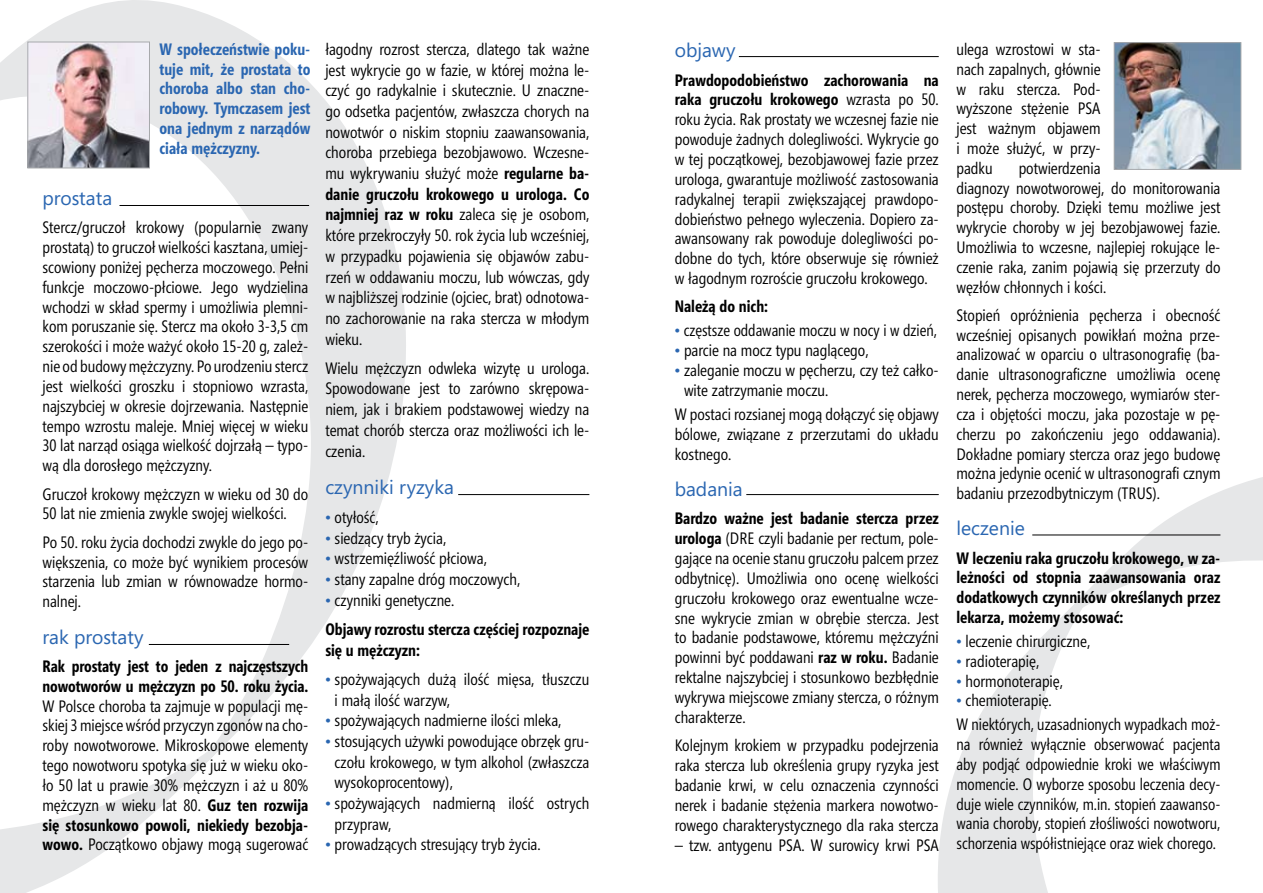
<style>
.page{position:relative;width:1263px;height:893px;background:#fff}
.page>*{position:absolute;margin:0;border:0;box-sizing:border-box;transform-origin:0 0}
.t1{font:19.5px "Segoe";color:#2a66b1}
.t2{font:16.5px/19.8px "Segoe Condensed";color:#000;text-align:justify}
.t3{font:700 16.5px/19.8px "Segoe Condensed";color:#000}
.t4{font:700 16.5px/19.8px "Segoe Condensed";color:#2a66b1;text-align:justify}
.s1{font-weight:700}
.s2{color:#2a66b1}
.s3{font-weight:400;color:#2a66b1}
.s4{font-weight:400}
</style>
<div class="page">
<svg style="left:0;top:0;width:406px;height:893px"></svg>
<img style="left:1116px;top:45px;width:123px;height:122px">
<div style="left:1114px;top:43px;width:127px;height:126px;border:1px solid #a7a9ac"></div>
<img style="left:30px;top:44px;width:118px;height:122px">
<div style="left:28px;top:42px;width:122px;height:126px;border:1px solid #a7a9ac"></div>
<svg style="left:918px;top:477px;width:345px;height:416px"></svg>
<hr style="left:119px;top:205px;width:190px;height:1px;background:#000">
<hr style="left:149px;top:644px;width:140px;height:1px;background:#000">
<hr style="left:458px;top:494px;width:131px;height:1px;background:#000">
<hr style="left:739px;top:56px;width:200px;height:1px;background:#000">
<hr style="left:746px;top:494px;width:193px;height:1px;background:#000">
<hr style="left:1032px;top:535px;width:188px;height:1px;background:#000">
<p class="t4" style="left:159px;top:39px;width:152px">W społeczeństwie poku&shy;tuje mit, że prostata to choroba albo stan cho&shy;robowy. Tymczasem jest ona jednym z narządów ciała mężczyzny.</p>
<p class="t1" style="left:675px;top:37px;width:62px">objawy</p>
<p class="t2" style="left:325px;top:39px;width:265px;line-height:20.7px">łagodny rozrost stercza, dlatego tak ważne jest wykrycie go w fazie, w której można le&shy;czyć go radykalnie i skutecznie. U znaczne&shy;go odsetka pacjentów, zwłaszcza chorych na nowotwór o niskim stopniu zaawansowania, choroba przebiega bezobjawowo. Wczesne&shy;mu wykrywaniu służyć może <span class="s1">regularne ba&shy;danie gruczołu krokowego u urologa. Co najmniej raz w roku</span> zaleca się je osobom, które przekroczyły 50. rok życia lub wcześniej, w przypadku pojawienia się objawów zabu&shy;rzeń w oddawaniu moczu, lub wówczas, gdy w najbliższej rodzinie (ojciec, brat) odnotowa&shy;no zachorowanie na raka stercza w młodym wieku.</p>
<p class="t2" style="left:325px;top:358px;width:265px;line-height:20.7px">Wielu mężczyzn odwleka wizytę u urologa.<br>Spowodowane jest to zarówno skrępowa&shy;niem, jak i brakiem podstawowej wiedzy na temat chorób stercza oraz możliwości ich le&shy;czenia.</p>
<p class="t1" style="left:325px;top:473px;width:130px">czynniki ryzyka</p>
<p class="t2" style="left:325px;top:507px;width:55px"><span class="s2">•</span> otyłość,</p>
<p class="t2" style="left:325px;top:528px;width:122px"><span class="s2">•</span> siedzący tryb życia,</p>
<p class="t2" style="left:325px;top:549px;width:163px"><span class="s2">•</span> wstrzemięźliwość płciowa,</p>
<p class="t2" style="left:325px;top:569px;width:196px"><span class="s2">•</span> stany zapalne dróg moczowych,</p>
<p class="t3" style="left:325px;top:585px;width:265px;line-height:29.2px"><span class="s3">•</span> <span class="s4">czynniki genetyczne.<br></span>Objawy rozrostu stercza częściej rozpoznaje</p>
<p class="t3" style="left:325px;top:640px;width:96px">się u mężczyzn:</p>
<p class="t2" style="left:335px;top:669px;width:256px;line-height:20.7px;text-indent:-9px"><span class="s2">•</span> spożywających dużą ilość mięsa, tłuszczu i małą ilość warzyw,</p>
<p class="t2" style="left:325px;top:711px;width:238px"><span class="s2">•</span> spożywających nadmierne ilości mleka,</p>
<p class="t2" style="left:335px;top:731px;width:256px;line-height:20.7px;text-indent:-9px"><span class="s2">•</span> stosujących używki powodujące obrzęk gru&shy;czołu krokowego, w tym alkohol (zwłaszcza wysokoprocentowy),</p>
<p class="t2" style="left:335px;top:793px;width:256px;line-height:20.7px;text-indent:-9px"><span class="s2">•</span> spożywających nadmierną ilość ostrych przypraw,</p>
<p class="t2" style="left:325px;top:835px;width:217px"><span class="s2">•</span> prowadzących stresujący tryb życia.</p>
<p class="t2" style="left:675px;top:70px;width:266px"><span class="s1">Prawdopodobieństwo zachorowania na raka gruczołu krokowego</span> wzrasta po 50. roku życia. Rak prostaty we wczesnej fazie nie powoduje żadnych dolegliwości. Wykrycie go w tej początkowej, bezobjawowej fazie przez urologa, gwarantuje możliwość zastosowania radykalnej terapii zwiększającej prawdopo&shy;dobieństwo pełnego wyleczenia. Dopiero za&shy;awansowany rak powoduje dolegliwości po&shy;dobne do tych, które obserwuje się również w łagodnym rozroście gruczołu krokowego.</p>
<p class="t3" style="left:675px;top:297px;width:95px">Należą do nich:</p>
<p class="t2" style="left:675px;top:321px;width:264px"><span class="s2">•</span> częstsze oddawanie moczu w nocy i w dzień,</p>
<p class="t2" style="left:675px;top:341px;width:195px"><span class="s2">•</span> parcie na mocz typu naglącego,</p>
<p class="t2" style="left:684px;top:361px;width:256px;text-indent:-9px"><span class="s2">•</span> zaleganie moczu w pęcherzu, czy też całko&shy;wite zatrzymanie moczu.</p>
<p class="t2" style="left:675px;top:405px;width:266px">W postaci rozsianej mogą dołączyć się objawy bólowe, związane z przerzutami do układu kostnego.</p>
<p class="t1" style="left:675px;top:476px;width:70px">badania</p>
<p class="t2" style="left:675px;top:509px;width:266px"><span class="s1">Bardzo ważne jest badanie stercza przez urologa</span> (DRE czyli badanie per rectum, pole&shy;gające na ocenie stanu gruczołu palcem przez odbytnicę). Umożliwia ono ocenę wielkości gruczołu krokowego oraz ewentualne wcze&shy;sne wykrycie zmian w obrębie stercza. Jest to badanie podstawowe, któremu mężczyźni powinni być poddawani <span class="s1">raz w roku.</span> Badanie rektalne najszybciej i stosunkowo bezbłędnie wykrywa miejscowe zmiany stercza, o różnym charakterze.</p>
<p class="t2" style="left:675px;top:736px;width:266px">Kolejnym krokiem w przypadku podejrzenia raka stercza lub określenia grupy ryzyka jest badanie krwi, w celu oznaczenia czynności nerek i badanie stężenia markera nowotwo&shy;rowego charakterystycznego dla raka stercza</p>
<p class="t2" style="left:675px;top:835px;width:266px">– tzw. antygenu PSA. W surowicy krwi PSA</p>
<p class="t1" style="left:43px;top:185px;width:71px">prostata</p>
<p class="t2" style="left:43px;top:218px;width:267px">Stercz/gruczoł krokowy (popularnie zwany prostatą) to gruczoł wielkości kasztana, umiej&shy;scowiony poniżej pęcherza moczowego. Pełni funkcje moczowo-płciowe. Jego wydzielina wchodzi w skład spermy i umożliwia plemni&shy;kom poruszanie się. Stercz ma około 3-3,5 cm szerokości i może ważyć około 15-20 g, zależ&shy;nie od budowy mężczyzny. Po urodzeniu stercz jest wielkości groszku i stopniowo wzrasta, najszybciej w okresie dojrzewania. Następnie tempo wzrostu maleje. Mniej więcej w wieku 30 lat narząd osiąga wielkość dojrzałą – typo&shy;wą dla dorosłego mężczyzny.</p>
<p class="t2" style="left:43px;top:484px;width:267px">Gruczoł krokowy mężczyzn w wieku od 30 do<br>50 lat nie zmienia zwykle swojej wielkości.</p>
<p class="t2" style="left:43px;top:532px;width:267px">Po 50. roku życia dochodzi zwykle do jego po&shy;większenia, co może być wynikiem procesów starzenia lub zmian w równowadze hormo&shy;nalnej.</p>
<p class="t1" style="left:43px;top:623px;width:102px">rak prostaty</p>
<p class="t3" style="left:43px;top:656px;width:267px">Rak prostaty jest to jeden z najczęstszych nowotworów u mężczyzn po 50. roku życia.</p>
<p class="t2" style="left:43px;top:696px;width:267px">W Polsce choroba ta zajmuje w populacji mę&shy;skiej 3 miejsce wśród przyczyn zgonów na cho&shy;roby nowotworowe. Mikroskopowe elementy tego nowotworu spotyka się już w wieku oko&shy;ło 50 lat u prawie 30% mężczyzn i aż u 80% mężczyzn w wieku lat 80. <span class="s1">Guz ten rozwija się stosunkowo powoli, niekiedy bezobja&shy;wowo.</span> Początkowo objawy mogą sugerować</p>
<p class="t2" style="left:956px;top:39px;width:146px">ulega wzrostowi w sta&shy;nach zapalnych, głównie w raku stercza. Pod&shy;wyższone stężenie PSA jest ważnym objawem i może służyć, w przy&shy;padku</p>
<p class="t2" style="left:956px;top:158px;width:265px;text-align:left;text-indent:62px">potwierdzenia<br>diagnozy nowotworowej, do monitorowania postępu choroby. Dzięki temu możliwe jest wykrycie choroby w jej bezobjawowej fazie.<br>Umożliwia to wczesne, najlepiej rokujące le&shy;czenie raka, zanim pojawią się przerzuty do węzłów chłonnych i kości.</p>
<p class="t2" style="left:956px;top:305px;width:265px">Stopień opróżnienia pęcherza i obecność wcześniej opisanych powikłań można prze&shy;analizować w oparciu o ultrasonografię (ba&shy;danie ultrasonograficzne umożliwia ocenę nerek, pęcherza moczowego, wymiarów ster&shy;cza i objętości moczu, jaka pozostaje w pę&shy;cherzu po zakończeniu jego oddawania).<br>Dokładne pomiary stercza oraz jego budowę można jedynie ocenić w ultrasonografi cznym badaniu przezodbytniczym (TRUS).</p>
<p class="t1" style="left:956px;top:515px;width:70px">leczenie</p>
<p class="t3" style="left:956px;top:548px;width:265px;text-align:justify">W leczeniu raka gruczołu krokowego, w za&shy;leżności od stopnia zaawansowania oraz dodatkowych czynników określanych przez lekarza, możemy stosować:</p>
<p class="t2" style="left:956px;top:631px;width:135px"><span class="s2">•</span> leczenie chirurgiczne,</p>
<p class="t2" style="left:956px;top:651px;width:84px"><span class="s2">•</span> radioterapię,</p>
<p class="t2" style="left:956px;top:671px;width:108px"><span class="s2">•</span> hormonoterapię,</p>
<p class="t2" style="left:956px;top:689px;width:265px;line-height:24px"><span class="s2">•</span> chemioterapię.<br>W niektórych, uzasadnionych wypadkach moż-</p>
<p class="t2" style="left:956px;top:735px;width:265px">na również wyłącznie obserwować pacjenta aby podjąć odpowiednie kroki we właściwym momencie. O wyborze sposobu leczenia decy&shy;duje wiele czynników, m.in. stopień zaawanso&shy;wania choroby, stopień złośliwości nowotworu, schorzenia współistniejące oraz wiek chorego.</p>
</div>
